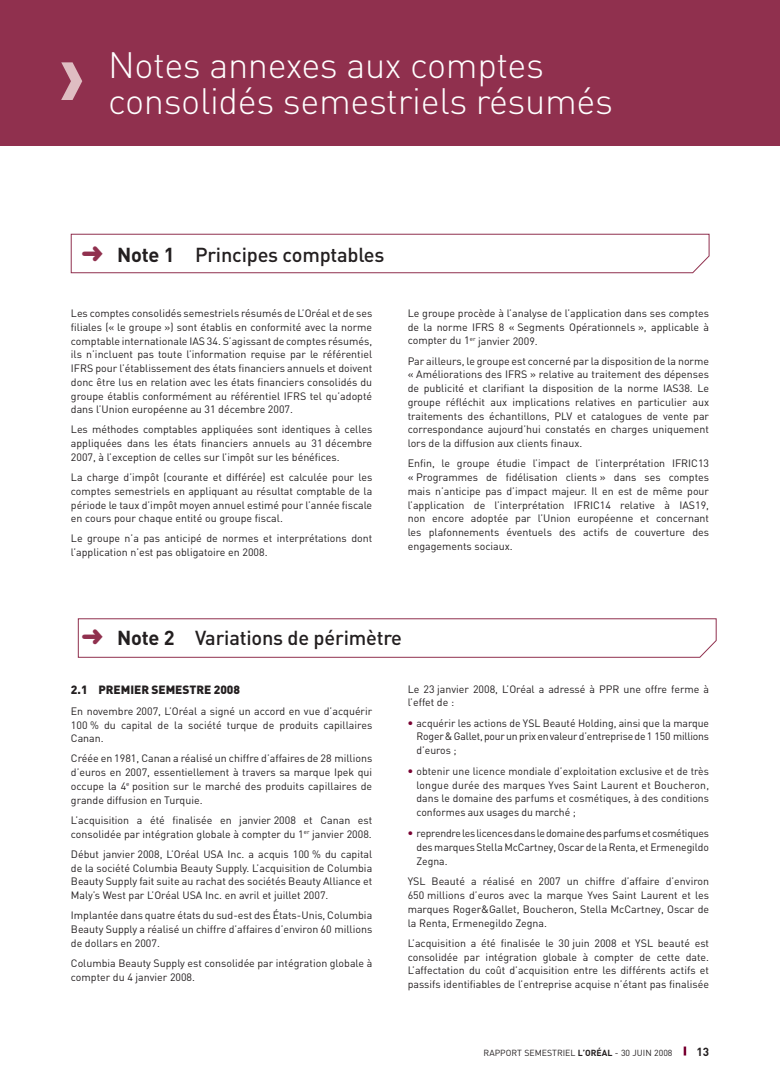
<style>
.page{position:relative;width:780px;height:1081px;background:#fff}
.page>*{position:absolute;margin:0;border:0;box-sizing:border-box;transform-origin:0 0}
.t1{font:300 36.25px/36.2px "DIN";letter-spacing:-.01em;color:#fff}
.t2{font:500 20px "DIN";letter-spacing:-.01em;color:#231f20}
.t3{font:900 11.88px "DIN";color:#231f20}
.t4{font:700 11.62px "DIN";color:#231f20}
.t5{font:10.62px/13.8px "DIN";color:#231f20;text-align:justify}
.t6{font:8.75px "DIN";color:#231f20}
.s1{color:#90304e}
.s2{font-weight:700}
.s3{font-family:"Helvetica Neue LT Std";font-weight:500;font-stretch:condensed;color:#780031}
</style>
<div class="page">
<svg style="left:683px;top:1046px;width:3px;height:9px"></svg>
<div style="left:0;top:0;width:780px;height:145px;background:#90304e"></div>
<svg style="left:61px;top:62px;width:21px;height:38px"></svg>
<svg style="left:71px;top:234px;width:638px;height:39px"></svg>
<svg style="left:78px;top:618px;width:638px;height:40px"></svg>
<h1 class="t1" style="left:108px;top:51px;width:506px">Notes annexes aux comptes consolidés semestriels résumés</h1>
<h2 class="t2" style="left:81px;top:248px;width:304px"><span class="s1">➜</span> <span class="s2">Note 1</span> Principes comptables</h2>
<p class="t5" style="left:71px;top:307px;width:303px">Les comptes consolidés semestriels résumés de L’Oréal et de ses filiales (« le groupe ») sont établis en conformité avec la norme comptable internationale IAS 34. S’agissant de comptes résumés, ils n’incluent pas toute l’information requise par le référentiel IFRS pour l’établissement des états financiers annuels et doivent donc être lus en relation avec les états financiers consolidés du groupe établis conformément au référentiel IFRS tel qu’adopté dans l’Union européenne au 31 décembre 2007.</p>
<p class="t5" style="left:71px;top:424px;width:303px">Les méthodes comptables appliquées sont identiques à celles appliquées dans les états financiers annuels au 31 décembre 2007, à l’exception de celles sur l’impôt sur les bénéfices.</p>
<p class="t5" style="left:71px;top:471px;width:303px">La charge d’impôt (courante et différée) est calculée pour les comptes semestriels en appliquant au résultat comptable de la période le taux d’impôt moyen annuel estimé pour l’année fiscale en cours pour chaque entité ou groupe fiscal.</p>
<p class="t5" style="left:71px;top:533px;width:303px">Le groupe n’a pas anticipé de normes et interprétations dont l’application n’est pas obligatoire en 2008.</p>
<p class="t5" style="left:407px;top:307px;width:303px">Le groupe procède à l’analyse de l’application dans ses comptes de la norme IFRS 8 « Segments Opérationnels », applicable à compter du 1<sup>er</sup> janvier 2009.</p>
<p class="t5" style="left:407px;top:355px;width:303px">Par ailleurs, le groupe est concerné par la disposition de la norme « Améliorations des IFRS » relative au traitement des dépenses de publicité et clarifiant la disposition de la norme IAS38. Le groupe réfléchit aux implications relatives en particulier aux traitements des échantillons, PLV et catalogues de vente par correspondance aujourd’hui constatés en charges uniquement lors de la diffusion aux clients finaux.</p>
<p class="t5" style="left:407px;top:458px;width:303px">Enfin, le groupe étudie l’impact de l’interprétation IFRIC13 « Programmes de fidélisation clients » dans ses comptes mais n’anticipe pas d’impact majeur. Il en est de même pour l’application de l’interprétation IFRIC14 relative à IAS19, non encore adoptée par l’Union européenne et concernant les plafonnements éventuels des actifs de couverture des engagements sociaux.</p>
<h2 class="t2" style="left:81px;top:630px;width:322px"><span class="s1">➜</span> <span class="s2">Note 2</span> Variations de périmètre</h2>
<p class="t3" style="left:71px;top:685px;width:171px">2.1 PREMIER SEMESTRE 2008</p>
<p class="t5" style="left:71px;top:705px;width:303px">En novembre 2007, L’Oréal a signé un accord en vue d’acquérir 100 % du capital de la société turque de produits capillaires Canan.</p>
<p class="t5" style="left:71px;top:753px;width:303px">Créée en 1981, Canan a réalisé un chiffre d’affaires de 28 millions d’euros en 2007, essentiellement à travers sa marque Ipek qui occupe la 4<sup>e</sup> position sur le marché des produits capillaires de grande diffusion en Turquie.</p>
<p class="t5" style="left:71px;top:814px;width:303px">L’acquisition a été finalisée en janvier 2008 et Canan est consolidée par intégration globale à compter du 1<sup>er</sup> janvier 2008.</p>
<p class="t5" style="left:71px;top:848px;width:303px">Début janvier 2008, L’Oréal USA Inc. a acquis 100 % du capital de la société Columbia Beauty Supply. L’acquisition de Columbia Beauty Supply fait suite au rachat des sociétés Beauty Alliance et Maly’s West par L’Oréal USA Inc. en avril et juillet 2007.</p>
<p class="t5" style="left:71px;top:909px;width:303px">Implantée dans quatre états du sud-est des États-Unis, Columbia Beauty Supply a réalisé un chiffre d’affaires d’environ 60 millions de dollars en 2007.</p>
<p class="t5" style="left:71px;top:957px;width:303px">Columbia Beauty Supply est consolidée par intégration globale à compter du 4 janvier 2008.</p>
<p class="t5" style="left:407px;top:683px;width:303px">Le 23 janvier 2008, L’Oréal a adressé à PPR une offre ferme à l’effet de :</p>
<p class="t5" style="left:416px;top:717px;width:294px;text-indent:-9px"><span class="s3">•</span> acquérir les actions de YSL Beauté Holding, ainsi que la marque Roger &amp; Gallet, pour un prix en valeur d’entreprise de 1 150 millions d’euros ;</p>
<p class="t5" style="left:416px;top:765px;width:294px;text-indent:-9px"><span class="s3">•</span> obtenir une licence mondiale d’exploitation exclusive et de très longue durée des marques Yves Saint Laurent et Boucheron, dans le domaine des parfums et cosmétiques, à des conditions conformes aux usages du marché ;</p>
<p class="t5" style="left:416px;top:827px;width:294px;text-indent:-9px"><span class="s3">•</span> reprendre les licences dans le domaine des parfums et cosmétiques des marques Stella McCartney, Oscar de la Renta, et Ermenegildo Zegna.</p>
<p class="t5" style="left:407px;top:876px;width:303px">YSL Beauté a réalisé en 2007 un chiffre d’affaire d’environ 650 millions d’euros avec la marque Yves Saint Laurent et les marques Roger&amp;Gallet, Boucheron, Stella McCartney, Oscar de la Renta, Ermenegildo Zegna.</p>
<p class="t5" style="left:407px;top:937px;width:303px">L’acquisition a été finalisée le 30 juin 2008 et YSL beauté est consolidée par intégration globale à compter de cette date.<br>L’affectation du coût d’acquisition entre les différents actifs et passifs identifiables de l’entreprise acquise n’étant pas finalisée</p>
<p class="t6" style="left:483px;top:1049px;width:190px">RAPPORT SEMESTRIEL <span class="s2">L’ORÉAL</span> - 30 JUIN 2008</p>
<p class="t4" style="left:696px;top:1048px;width:14px">13</p>
</div>
